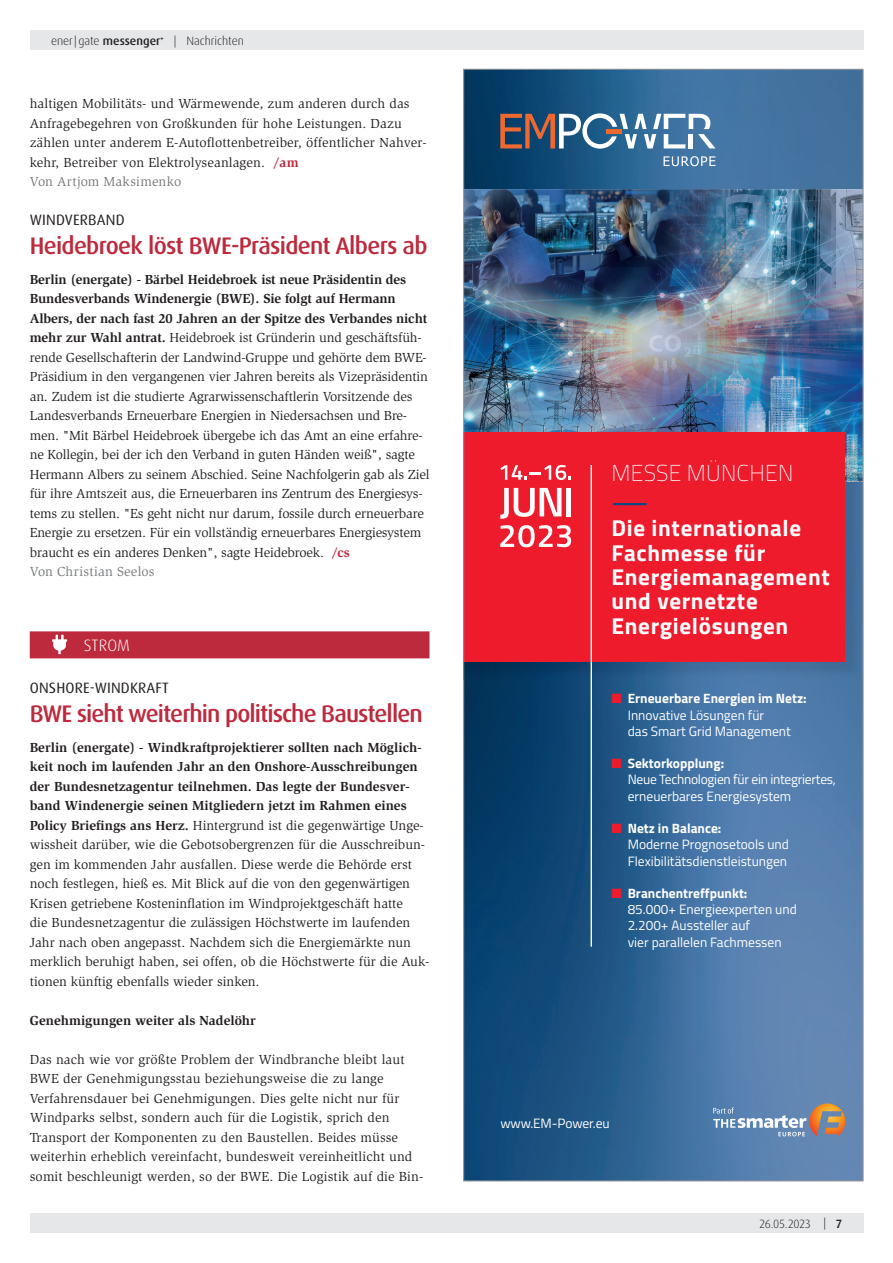
<style>
.page{position:relative;width:893px;height:1263px;background:#fff}
.page>*{position:absolute;margin:0;border:0;box-sizing:border-box;transform-origin:0 0}
.Headline{font:500 24px "Dax Pro";letter-spacing:-.04em;color:#bd293d}
.t1{font:700 22.95px/24.3px "Titillium";letter-spacing:.03em;color:#fff}
.t2{font:100 22.95px "Titillium";letter-spacing:.01em;color:#fff}
.t3{font:700 18.45px "Titillium";color:#004b87;scale:1.81 1}
.Rubrikzeile{font:300 16.5px "Dax Pro";color:#fff}
.Dachzeile{font:15px "Dax Pro";letter-spacing:.01em;color:#231f20}
.Fließtext{font:13.5px/19.5px "Slimbach Std";color:#231f20}
.t4{font:13.5px/16.2px "Titillium";color:#fff}
.t5{font:13.5px/16.2px "Titillium";letter-spacing:-.02em;color:#fff}
.Autor{font:13.5px "Slimbach Std";letter-spacing:.015em;color:#76787b}
.Zwischenüberschrift{font:700 13.5px "Slimbach Std";color:#231f20}
.t6{font:300 12px "Dax Pro";color:#231f20}
.s1{font-weight:500}
.s2{font-weight:700;color:#bd293d}
.s3{font-weight:700}
.s4{color:#ee1b2d}
</style>
<div class="page">
<div style="left:30px;top:1214px;width:833px;height:19px;background:#e6e7e9"></div>
<div style="left:30px;top:30px;width:833px;height:20px;background:#e6e7e9"></div>
<div style="left:30px;top:631px;width:399px;height:27px;background:#bd293d"></div>
<svg style="left:52px;top:635px;width:15px;height:19px"></svg>
<img style="left:465px;top:71px;width:396px;height:1108px">
<img style="left:465px;top:189px;width:396px;height:490px">
<img style="left:845px;top:434px;width:16px;height:47px">
<div style="left:463px;top:432px;width:382px;height:230px;background:#ee1b2d"></div>
<hr style="left:591px;top:465px;width:1px;height:482px;background:#fff">
<img style="left:809px;top:1103px;width:36px;height:33px">
<svg style="left:713px;top:1107px;width:93px;height:29px;background:#7d9dc1"></svg>
<svg style="left:500px;top:465px;width:71px;height:15px"></svg>
<svg style="left:500px;top:488px;width:61px;height:31px"></svg>
<div style="left:566px;top:488px;width:5px;height:28px;background:#fff"></div>
<svg style="left:500px;top:525px;width:71px;height:22px"></svg>
<svg style="left:664px;top:156px;width:51px;height:10px"></svg>
<svg style="left:500px;top:113px;width:215px;height:36px"></svg>
<p class="t6" style="left:51px;top:33px;width:194px">ener|gate <span class="s1">messenger</span><sup>+</sup> | Nachrichten</p>
<p class="Fließtext" style="left:30px;top:94px;width:399px">haltigen Mobilitäts- und Wärmewende, zum anderen durch das Anfragebegehren von Großkunden für hohe Leistungen. Dazu zählen unter anderem E-Autoflottenbetreiber, öffentlicher Nahver&shy;kehr, Betreiber von Elektrolyseanlagen. <span class="s2">/am</span></p>
<p class="Autor" style="left:30px;top:174px;width:153px">Von Artjom Maksimenko</p>
<p class="Dachzeile" style="left:30px;top:210px;width:96px">WINDVERBAND</p>
<p class="Headline" style="left:30px;top:230px;width:399px">Heidebroek löst BWE-Präsident Albers ab</p>
<p class="Fließtext" style="left:30px;top:269px;width:401px"><span class="s3">Berlin (energate) - Bärbel Heidebroek ist neue Präsidentin des Bundesverbands Windenergie (BWE). Sie folgt auf Hermann Albers, der nach fast 20 Jahren an der Spitze des Verbandes nicht mehr zur Wahl antrat.</span> Heidebroek ist Gründerin und geschäftsfüh&shy;rende Gesellschafterin der Landwind-Gruppe und gehörte dem BWE-Präsidium in den vergangenen vier Jahren bereits als Vizepräsidentin an. Zudem ist die studierte Agrarwissenschaftlerin Vorsitzende des Landesverbands Erneuerbare Energien in Niedersachsen und Bre&shy;men. "Mit Bärbel Heidebroek übergebe ich das Amt an eine erfahre&shy;ne Kollegin, bei der ich den Verband in guten Händen weiß", sagte Hermann Albers zu seinem Abschied. Seine Nachfolgerin gab als Ziel für ihre Amtszeit aus, die Erneuerbaren ins Zentrum des Energiesys&shy;tems zu stellen. "Es geht nicht nur darum, fossile durch erneuerbare Energie zu ersetzen. Für ein vollständig erneuerbares Energiesystem braucht es ein anderes Denken", sagte Heidebroek. <span class="s2">/cs</span></p>
<p class="Autor" style="left:30px;top:564px;width:126px">Von Christian Seelos</p>
<p class="Rubrikzeile" style="left:84px;top:635px;width:48px">STROM</p>
<p class="Dachzeile" style="left:30px;top:678px;width:141px">ONSHORE-WINDKRAFT</p>
<p class="Headline" style="left:30px;top:698px;width:395px">BWE sieht weiterhin politische Baustellen</p>
<p class="Fließtext" style="left:30px;top:737px;width:401px"><span class="s3">Berlin (energate) - Windkraftprojektierer sollten nach Möglich&shy;keit noch im laufenden Jahr an den Onshore-Ausschreibungen der Bundesnetzagentur teilnehmen. Das legte der Bundesver&shy;band Windenergie seinen Mitgliedern jetzt im Rahmen eines Policy Briefings ans Herz.</span> Hintergrund ist die gegenwärtige Unge&shy;wissheit darüber, wie die Gebotsobergrenzen für die Ausschreibun&shy;gen im kommenden Jahr ausfallen. Diese werde die Behörde erst noch festlegen, hieß es. Mit Blick auf die von den gegenwärtigen Krisen getriebene Kosteninflation im Windprojektgeschäft hatte<br>die Bundesnetzagentur die zulässigen Höchstwerte im laufenden Jahr nach oben angepasst. Nachdem sich die Energiemärkte nun merklich beruhigt haben, sei offen, ob die Höchstwerte für die Auk&shy;tionen künftig ebenfalls wieder sinken.</p>
<p class="Zwischenüberschrift" style="left:30px;top:1012px;width:228px">Genehmigungen weiter als Nadelöhr</p>
<p class="Fließtext" style="left:30px;top:1049px;width:395px">Das nach wie vor größte Problem der Windbranche bleibt laut BWE der Genehmigungsstau beziehungsweise die zu lange Verfahrensdauer bei Genehmigungen. Dies gelte nicht nur für Windparks selbst, sondern auch für die Logistik, sprich den Transport der Komponenten zu den Baustellen. Beides müsse weiterhin erheblich vereinfacht, bundesweit vereinheitlicht und somit beschleunigt werden, so der BWE. Die Logistik auf die Bin-</p>
<p class="t2" style="left:612px;top:457px;width:183px">MESSE MÜNCHEN</p>
<p class="t3" style="left:611px;top:488px;width:22px">—</p>
<p class="t1" style="left:611px;top:515px;width:220px">Die internationale<br>Fachmesse für<br>Energie management und vernetzte<br>Energielösungen</p>
<p class="t4" style="left:628px;top:690px;width:180px;text-indent:-16px"><span class="s4">■</span> <span class="s3">Erneuerbare Energien im Netz:<br></span>Innovative Lösungen für<br>das Smart Grid Management</p>
<p class="t5" style="left:628px;top:755px;width:210px;text-indent:-16px"><span class="s4">■</span> <span class="s3">Sektorkopplung:<br></span>Neue Technologien für ein integriertes, erneuerbares Energiesystem</p>
<p class="t4" style="left:628px;top:820px;width:163px;text-indent:-16px"><span class="s4">■</span> <span class="s3">Netz in Balance:<br></span>Moderne Prognosetools und<br>Flexibilitätsdienstleistungen</p>
<p class="t4" style="left:628px;top:884px;width:171px;text-indent:-16px"><span class="s4">■</span> <span class="s3">Branchentreffpunkt:<br></span>85.000+ Energieexperten und<br>2.200+ Aussteller auf<br>vier parallelen Fachmessen</p>
<p class="t4" style="left:500px;top:1114px;width:111px">www.EM-Power.eu</p>
<p class="t6" style="left:759px;top:1216px;width:53px">26.05.2023</p>
<p class="t6" style="left:824px;top:1215px;width:20px">| <span class="s1">7</span></p>
</div>
